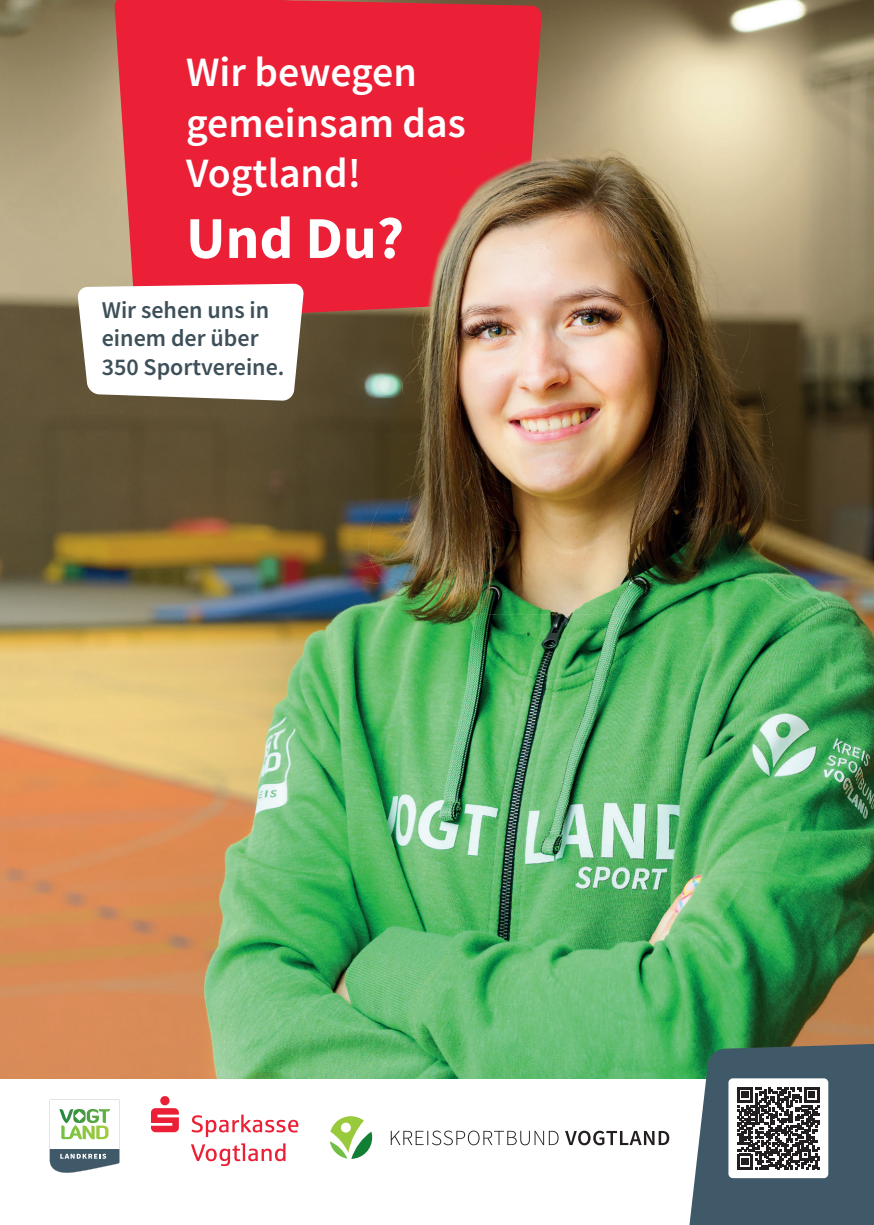
<style>
.page{position:relative;width:874px;height:1225px;background:#fff}
.page>*{position:absolute;margin:0;border:0;box-sizing:border-box;transform-origin:0 0}
.t1{font:700 59.2px "Source Sans Pro";color:#fff}
.t2{font:600 41.8px/50.2px "Source Sans Pro";color:#fff}
.t3{font:600 24px/28.8px "Source Sans Pro";color:#3d4f59}
</style>
<div class="page">
<img style="left:0;top:0;width:873px;height:1078px">
<svg style="left:680px;top:1032px;width:193px;height:193px"></svg>
<svg style="left:50px;top:1099px;width:69px;height:74px"></svg>
<svg style="left:329px;top:1116px;width:43px;height:42px"></svg>
<svg style="left:390px;top:1130px;width:279px;height:15px"></svg>
<svg style="left:151px;top:1096px;width:28px;height:36px"></svg>
<svg style="left:191px;top:1114px;width:107px;height:23px"></svg>
<svg style="left:191px;top:1143px;width:94px;height:23px"></svg>
<img style="left:17px;top:0;width:842px;height:995px">
<h2 class="t2" style="left:186px;top:47px;width:281px">Wir bewegen gemeinsam das<br>Vogtland!</h2>
<h1 class="t1" style="left:186px;top:198px;width:219px">Und Du?</h1>
<p class="t3" style="left:102px;top:295px;width:184px">Wir sehen uns in einem der über<br>350 Sportvereine.</p>
</div>
